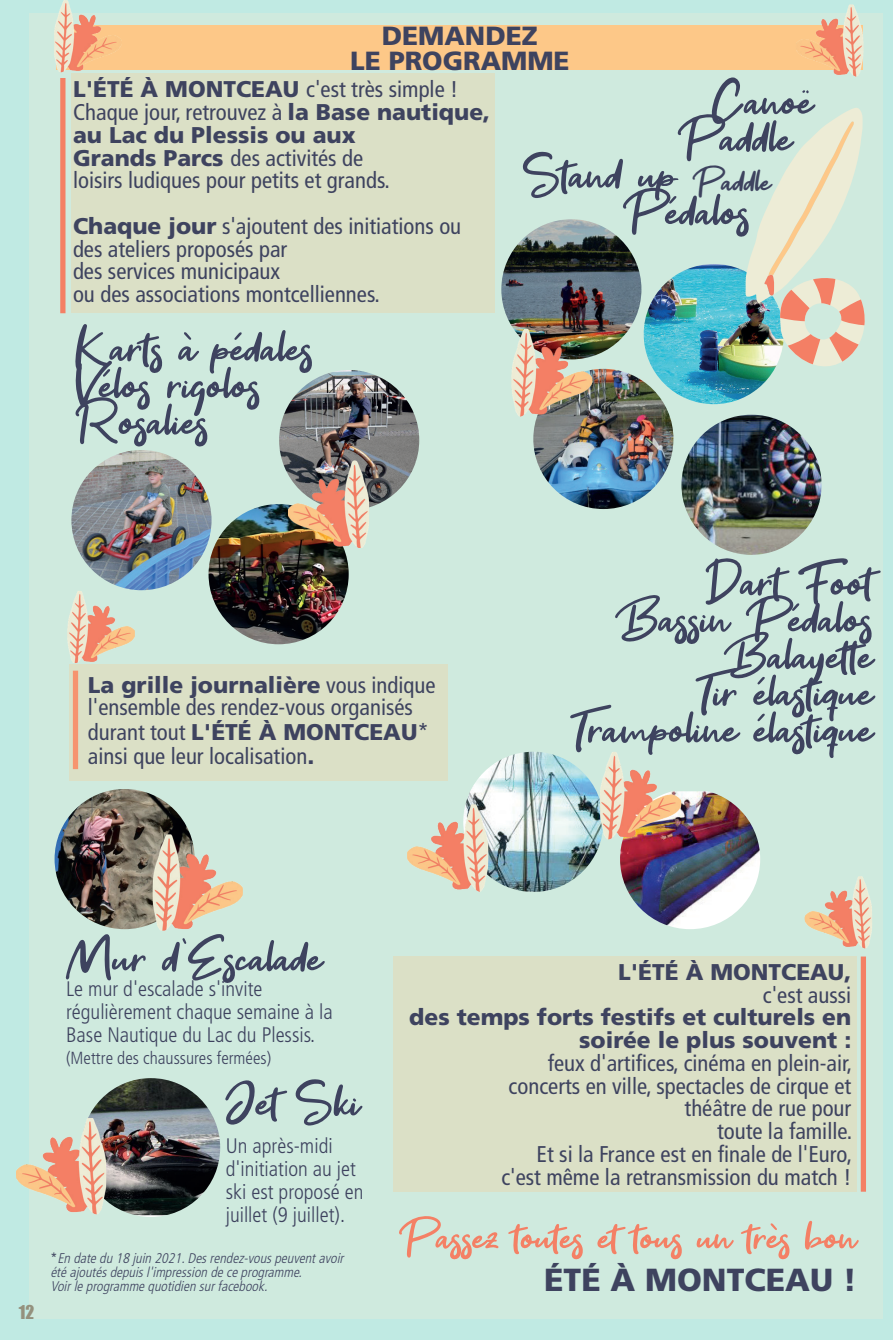
<style>
.page{position:relative;width:893px;height:1340px;background:#fff}
.page>*{position:absolute;margin:0;border:0;box-sizing:border-box;transform-origin:0 0}
.t1{font:61.25px "Get Show";color:#3e435f}
.t2{font:54.07px "Get Show";color:#f48065}
.t3{font:900 31.85px "Frutiger LT Std";color:#3e435f}
.t4{font:900 26.25px/24.5px "Frutiger LT Std";color:#3e435f;text-align:center}
.t5{font:condensed 22.75px/22.8px "Frutiger LT Std";color:#3e435f}
.t6{font:900 22.75px/22.8px "Frutiger LT Std";color:#3e435f;text-align:right}
.t7{font:300 condensed 21px/22.8px "Frutiger LT Std";color:#3e435f}
.t8{font:300 condensed 17.5px "Frutiger LT Std";color:#3e435f}
.t9{font:17.5px "Impact";color:#94917d}
.t10{font:italic 300 condensed 14px/14px "Frutiger LT Std";color:#3e435f}
.s1{font-weight:900;font-stretch:normal}
.s2{font-size:42px}
.s3{font-weight:400;font-style:normal}
</style>
<div class="page">
<div style="left:0;top:0;width:893px;height:1339px;background:#c0eae3"></div>
<div style="left:30px;top:13px;width:853px;height:1305px;background:#cfeade"></div>
<img style="left:681px;top:414px;width:141px;height:141px;border-radius:70px">
<img style="left:620px;top:791px;width:140px;height:138px">
<img style="left:209px;top:504px;width:140px;height:140px;border-radius:70px">
<img style="left:81px;top:1078px;width:139px;height:138px;border-radius:69px">
<img style="left:67px;top:591px;width:68px;height:72px">
<img style="left:16px;top:1117px;width:90px;height:97px">
<img style="left:644px;top:264px;width:140px;height:140px;border-radius:70px">
<img style="left:501px;top:219px;width:140px;height:140px;border-radius:70px">
<img style="left:71px;top:450px;width:141px;height:140px;border-radius:70px">
<img style="left:463px;top:751px;width:140px;height:141px;border-radius:70px">
<img style="left:279px;top:370px;width:140px;height:140px;border-radius:70px">
<img style="left:55px;top:789px;width:140px;height:140px;border-radius:70px">
<img style="left:533px;top:369px;width:140px;height:140px;border-radius:70px">
<img style="left:152px;top:834px;width:91px;height:97px">
<div style="left:861px;top:956px;width:5px;height:235px;background:#f48065"></div>
<div style="left:60px;top:78px;width:6px;height:235px;background:#f48065"></div>
<img style="left:804px;top:876px;width:68px;height:72px">
<div style="left:57px;top:26px;width:806px;height:44px;background:#fdc888"></div>
<img style="left:288px;top:460px;width:81px;height:88px">
<img style="left:511px;top:329px;width:82px;height:87px">
<img style="left:600px;top:752px;width:81px;height:87px">
<img style="left:407px;top:804px;width:81px;height:88px">
<img style="left:796px;top:4px;width:68px;height:73px">
<img style="left:54px;top:0;width:68px;height:73px">
<div style="left:393px;top:956px;width:464px;height:235px;background:#dbe0c6"></div>
<div style="left:69px;top:663px;width:379px;height:117px;background:#dbe0c6"></div>
<div style="left:71px;top:74px;width:424px;height:239px;background:#dbe0c6"></div>
<svg style="left:745px;top:108px;width:120px;height:263px"></svg>
<p class="t4" style="left:350px;top:24px;width:221px">DEMANDEZ<br>LE PROGRAMME</p>
<p class="t5" style="left:73px;top:78px;width:419px"><span class="s1">L'ÉTÉ À MONTCEAU</span> c'est très simple !<br>Chaque jour, retrouvez à <span class="s1">la Base nautique, au Lac du Plessis ou aux<br>Grands Parcs</span> des activités de<br>loisirs ludiques pour petits et grands.</p>
<p class="t5" style="left:73px;top:215px;width:390px"><span class="s1">Chaque jour</span> s'ajoutent des initiations ou des ateliers proposés par<br>des services municipaux<br>ou des associations montcelliennes.</p>
<h1 class="t1" style="left:76px;top:313px;width:239px">Karts à pédales</h1>
<h1 class="t1" style="left:76px;top:350px;width:187px">Vélos rigolos</h1>
<h1 class="t1" style="left:76px;top:387px;width:135px">Rosalies</h1>
<h1 class="t1" style="left:712px;top:67px;width:103px">Canoë</h1>
<h1 class="t1" style="left:678px;top:104px;width:116px">Paddle</h1>
<h1 class="t1" style="left:523px;top:140px;width:250px">Stand up <span class="s2">Paddle</span></h1>
<h1 class="t1" style="left:623px;top:177px;width:129px">Pédalos</h1>
<p class="t5" style="left:88px;top:673px;width:349px;line-height:24px"><span class="s1">La grille journalière</span> vous indique l'ensemble des rendez-vous organisés durant tout <span class="s1">L'ÉTÉ À MONTCEAU</span>* ainsi que leur localisation<span class="s1">.</span></p>
<h1 class="t1" style="left:706px;top:547px;width:169px">Dart Foot</h1>
<h1 class="t1" style="left:615px;top:584px;width:260px">Bassin Pédalos</h1>
<h1 class="t1" style="left:724px;top:621px;width:151px">Balayette</h1>
<h1 class="t1" style="left:695px;top:658px;width:179px">Tir élastique</h1>
<h1 class="t1" style="left:570px;top:694px;width:305px">Trampoline élastique</h1>
<p class="t9" style="left:19px;top:1298px;width:17px">12</p>
<h1 class="t1" style="left:66px;top:923px;width:258px">Mur d'Escalade</h1>
<p class="t7" style="left:66px;top:977px;width:268px">Le mur d'escalade s'invite régulièrement chaque semaine à la<br>Base Nautique du Lac du Plessis.</p>
<p class="t8" style="left:66px;top:1048px;width:207px">(Mettre des chaussures fermées)</p>
<h1 class="t1" style="left:226px;top:1067px;width:136px">Jet Ski</h1>
<p class="t7" style="left:226px;top:1135px;width:139px">Un après-midi d'initiation au jet ski est proposé en juillet (9 juillet).</p>
<p class="t10" style="left:50px;top:1251px;width:298px"><span class="s3">*</span> En datedu 18 juin 2021.Desrendez-vouspeuventavoir étéajoutésdepuisl'impression deceprogramme.<br>Voirleprogrammequotidien surfacebook.</p>
<p class="t6" style="left:618px;top:960px;width:235px">L'ÉTÉ À MONTCEAU,</p>
<p class="t5" style="left:763px;top:983px;width:90px">c'est aussi</p>
<p class="t6" style="left:409px;top:1006px;width:444px">des temps forts festifs et culturels en soirée le plus souvent :</p>
<p class="t5" style="left:501px;top:1051px;width:352px;text-align:right">feux d'artifices, cinéma en plein-air, concerts en ville, spectacles de cirque et théâtre de rue pour<br>toute la famille.<br>Et si la France est en finale de l'Euro, c'est même la retransmission du match !</p>
<h2 class="t2" style="left:399px;top:1206px;width:459px">Passez toutes et tous un très bon</h2>
<h3 class="t3" style="left:544px;top:1260px;width:314px">ÉTÉ À MONTCEAU !</h3>
</div>
